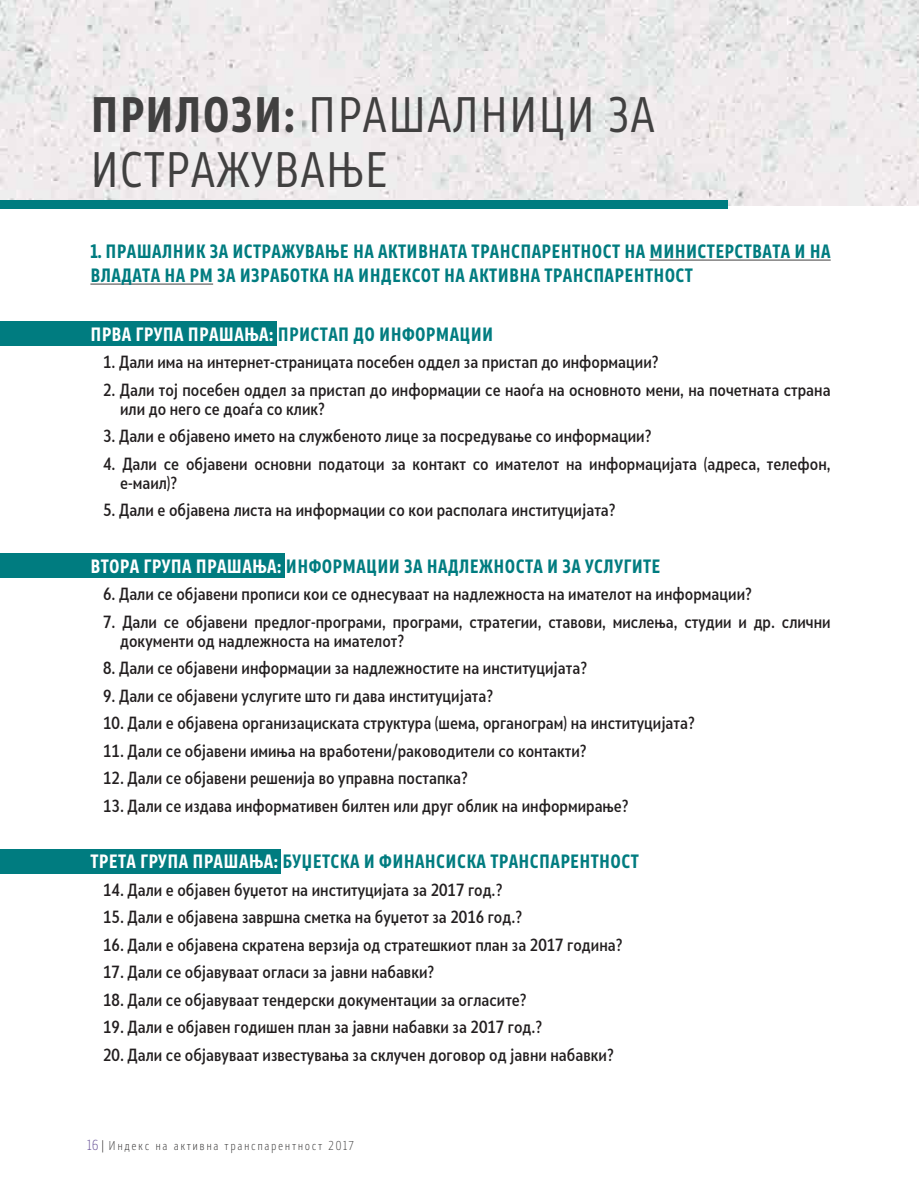
<style>
.page{position:relative;width:919px;height:1191px;background:#fff}
.page>*{position:absolute;margin:0;border:0;box-sizing:border-box;transform-origin:0 0}
.t1{font:46.5px/55.8px "Stobi Sans Cn";letter-spacing:.02em;color:#414040}
.t2{font:700 18px/24px "Stobi Sans Cn";letter-spacing:.02em;color:#007c80}
.t3{font:500 16.5px/18.9px "Skola Sans Cn";color:#231f20}
.t4{font:300 12px "Stobi Sans Cn";letter-spacing:.13em;color:#414040}
.s1{font-weight:700}
.s2{color:#fff}
.s3{font-size:13.5px;color:#685297}
.s4{color:#231f20}
</style>
<div class="page">
<img style="left:0;top:0;width:918px;height:206px">
<div style="left:0;top:201px;width:728px;height:8px;background:#007c80"></div>
<div style="left:0;top:321px;width:276px;height:24px;background:#007c80"></div>
<div style="left:0;top:553px;width:285px;height:24px;background:#007c80"></div>
<div style="left:0;top:849px;width:281px;height:25px;background:#007c80"></div>
<hr style="left:649px;top:260px;width:181px;height:1px;background:#414040">
<hr style="left:90px;top:284px;width:123px;height:1px;background:#414040">
<h1 class="t1" style="left:90px;top:85px;width:566px"><span class="s1">ПРИЛОЗИ:</span> ПРАШАЛНИЦИ ЗА<br>ИСТРАЖУВАЊЕ</h1>
<p class="t2" style="left:90px;top:241px;width:741px">1. ПРАШАЛНИК ЗА ИСТРАЖУВАЊЕ НА АКТИВНАТА ТРАНСПАРЕНТНОСТ НА МИНИСТЕРСТВАТА И НА<br>ВЛАДАТА НА РМ ЗА ИЗРАБОТКА НА ИНДЕКСОТ НА АКТИВНА ТРАНСПАРЕНТНОСТ</p>
<p class="t2" style="left:90px;top:324px;width:404px"><span class="s2">ПРВА ГРУПА ПРАШАЊА:</span> ПРИСТАП ДО ИНФОРМАЦИИ</p>
<p class="t3" style="left:103px;top:353px;width:556px">1. Дали има на интернет-страницата посебен оддел за пристап до информации?</p>
<p class="t3" style="left:120px;top:380px;width:712px;text-indent:-17px">2. Дали тој посебен оддел за пристап до информации се наоѓа на основното мени, на почетната страна или до него се доаѓа со клик?</p>
<p class="t3" style="left:103px;top:427px;width:549px">3. Дали е објавено името на службеното лице за посредување со информации?</p>
<p class="t3" style="left:120px;top:454px;width:712px;text-indent:-17px">4. Дали се објавени основни податоци за контакт со имателот на информацијата (адреса, телефон, е-маил)?</p>
<p class="t3" style="left:103px;top:501px;width:513px">5. Дали е објавена листа на информации со кои располага институцијата?</p>
<p class="t2" style="left:90px;top:556px;width:571px"><span class="s2">ВТОРА ГРУПА ПРАШАЊА:</span> ИНФОРМАЦИИ ЗА НАДЛЕЖНОСТА И ЗА УСЛУГИТЕ</p>
<p class="t3" style="left:103px;top:585px;width:650px">6. Дали се објавени прописи кои се однесуваат на надлежноста на имателот на информации?</p>
<p class="t3" style="left:120px;top:612px;width:712px;text-indent:-17px">7. Дали се објавени предлог-програми, програми, стратегии, ставови, мислења, студии и др. слични документи од надлежноста на имателот?</p>
<p class="t3" style="left:103px;top:659px;width:485px">8. Дали се објавени информации за надлежностите на институцијата?</p>
<p class="t3" style="left:103px;top:686px;width:391px">9. Дали се објавени услугите што ги дава институцијата?</p>
<p class="t3" style="left:103px;top:714px;width:593px">10. Дали е објавена организациската структура (шема, органограм) на институцијата?</p>
<p class="t3" style="left:103px;top:741px;width:485px">11. Дали се објавени имиња на вработени/раководители со контакти?</p>
<p class="t3" style="left:103px;top:769px;width:366px">12. Дали се објавени решенија во управна постапка?</p>
<p class="t3" style="left:103px;top:796px;width:526px">13. Дали се издава информативен билтен или друг облик на информирање?</p>
<p class="t2" style="left:90px;top:851px;width:550px"><span class="s2">ТРЕТА ГРУПА ПРАШАЊА:</span> БУЏЕТСКА И ФИНАНСИСКА ТРАНСПАРЕНТНОСТ</p>
<p class="t3" style="left:103px;top:880px;width:400px">14. Дали е објавен буџетот на институцијата за 2017 год.?</p>
<p class="t3" style="left:103px;top:908px;width:420px">15. Дали е објавена завршна сметка на буџетот за 2016 год.?</p>
<p class="t3" style="left:103px;top:935px;width:520px">16. Дали е објавена скратена верзија од стратешкиот план за 2017 година?</p>
<p class="t3" style="left:103px;top:963px;width:332px">17. Дали се објавуваат огласи за јавни набавки?</p>
<p class="t3" style="left:103px;top:990px;width:425px">18. Дали се објавуваат тендерски документации за огласите?</p>
<p class="t3" style="left:103px;top:1018px;width:440px">19. Дали е објавен годишен план за јавни набавки за 2017 год.?</p>
<p class="t3" style="left:103px;top:1045px;width:512px">20. Дали се објавуваат известувања за склучен договор од јавни набавки?</p>
<p class="t4" style="left:87px;top:1137px;width:268px"><span class="s3">16</span> <span class="s4">|</span> Индекс на активна транспарентност 2017</p>
</div>
